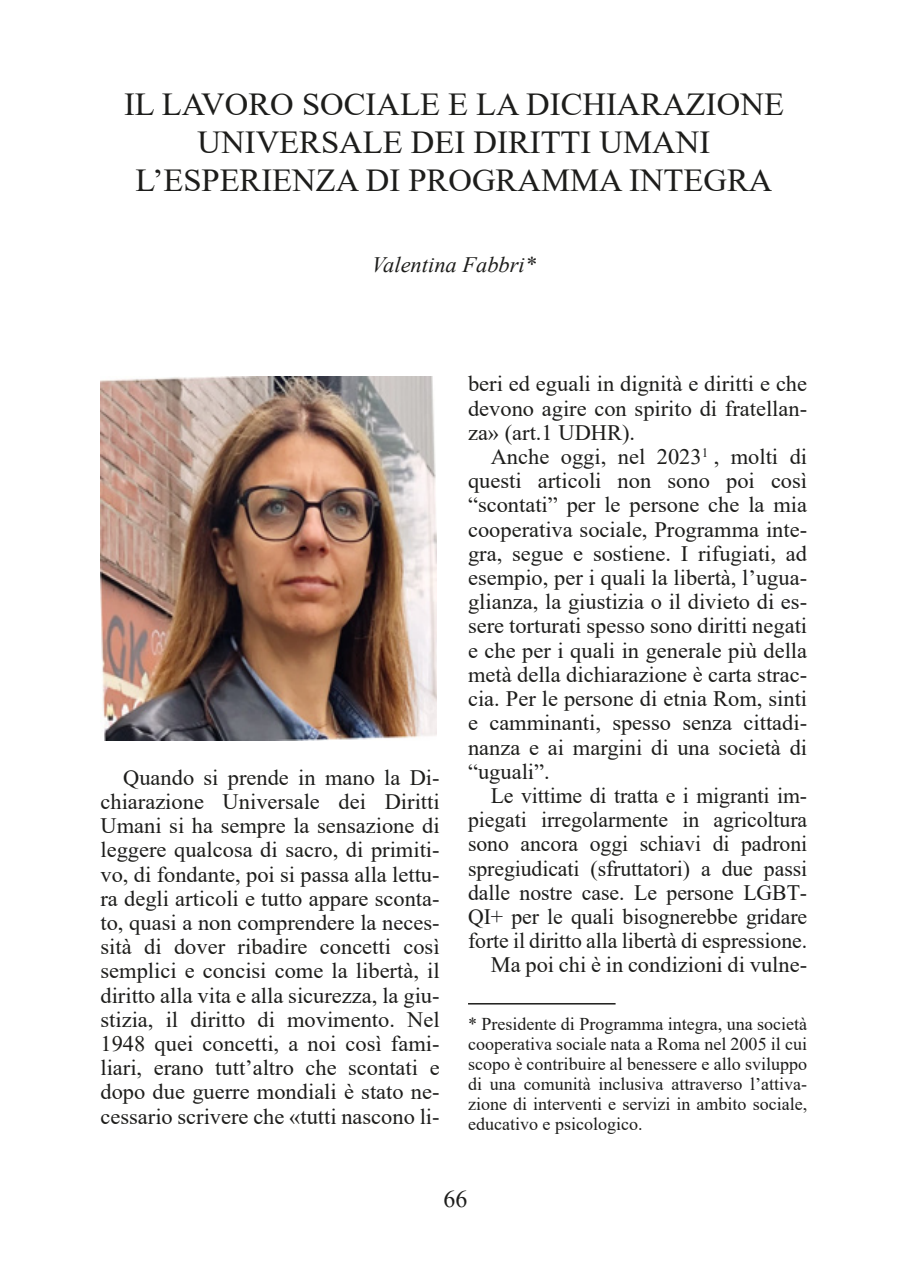
<style>
.page{position:relative;width:908px;height:1276px;background:#fff}
.page>*{position:absolute;margin:0;border:0;box-sizing:border-box;transform-origin:0 0}
.t1{font:32px/38px "Times New Roman";color:#1d1d1b;text-align:center}
.t2{font:24px "Times New Roman";color:#1d1d1b}
.t3{font:22px/24.2px "Times New Roman";letter-spacing:-.005em;color:#1d1d1b;text-align:justify}
.t4{font:italic 22px "Times New Roman";color:#1d1d1b}
.t5{font:18px/20px "Times New Roman";color:#1d1d1b;text-align:justify}
</style>
<div class="page">
<hr style="left:468px;top:1003px;width:147px;height:1px;background:#1d1d1b">
<img style="left:100px;top:376px;width:337px;height:364px">
<p class="t4" style="left:399px;top:92px;width:111px">Guido Melis</p>
<h1 class="t1" style="left:124px;top:88px;width:661px">IL LAVORO SOCIALE E LA DICHIARAZIONE<br>UNIVERSALE DEI DIRITTI UMANI<br>L’ESPERIENZA DI PROGRAMMA INTEGRA</h1>
<p class="t4" style="left:372px;top:257px;width:165px">Valentina Fabbri*</p>
<p class="t3" style="left:100px;top:767px;width:340px;text-indent:23px">Quando si prende in mano la Di&shy;chiarazione Universale dei Diritti Umani si ha sempre la sensazione di leggere qualcosa di sacro, di primiti&shy;vo, di fondante, poi si passa alla lettu&shy;ra degli articoli e tutto appare sconta&shy;to, quasi a non comprendere la neces&shy;sità di dover ribadire concetti così semplici e concisi come la libertà, il diritto alla vita e alla sicurezza, la giu&shy;stizia, il diritto di movimento. Nel 1948 quei concetti, a noi così fami&shy;liari, erano tutt’altro che scontati e dopo due guerre mondiali è stato ne&shy;cessario scrivere che «tutti nascono li-</p>
<p class="t3" style="left:468px;top:374px;width:340px">beri ed eguali in dignità e diritti e che devono agire con spirito di fratellan&shy;za» (art.1 UDHR).</p>
<p class="t3" style="left:468px;top:447px;width:340px;text-indent:23px">Anche oggi, nel 2023<sup>1</sup><sup>*</sup>, molti di questi articoli non sono poi così “scontati” per le persone che la mia cooperativa sociale, Programma inte&shy;gra, segue e sostiene. I rifugiati, ad esempio, per i quali la libertà, l’ugua&shy;glianza, la giustizia o il divieto di es&shy;sere torturati spesso sono diritti negati e che per i quali in generale più della metà della dichiarazione è carta strac&shy;cia. Per le persone di etnia Rom, sinti e camminanti, spesso senza cittadi&shy;nanza e ai margini di una società di “uguali”.</p>
<p class="t3" style="left:468px;top:785px;width:340px;text-align:right">Le vittime di tratta e i migranti im&shy;piegati irregolarmente in agricoltura sono ancora oggi schiavi di padroni spregiudicati (sfruttatori) a due passi dalle nostre case. Le persone LGBT-QI+ per le quali bisognerebbe gridare forte il diritto alla libertà di espressione.<br>Ma poi chi è in condizioni di vulne-</p>
<p class="t5" style="left:468px;top:1015px;width:340px">* Presidente di Programma integra, una società cooperativa sociale nata a Roma nel 2005 il cui scopo è contribuire al benessere e allo sviluppo di una comunità inclusiva attraverso l’attiva&shy;zione di interventi e servizi in ambito sociale, educativo e psicologico.</p>
<p class="t2" style="left:443px;top:1190px;width:25px">66</p>
</div>
